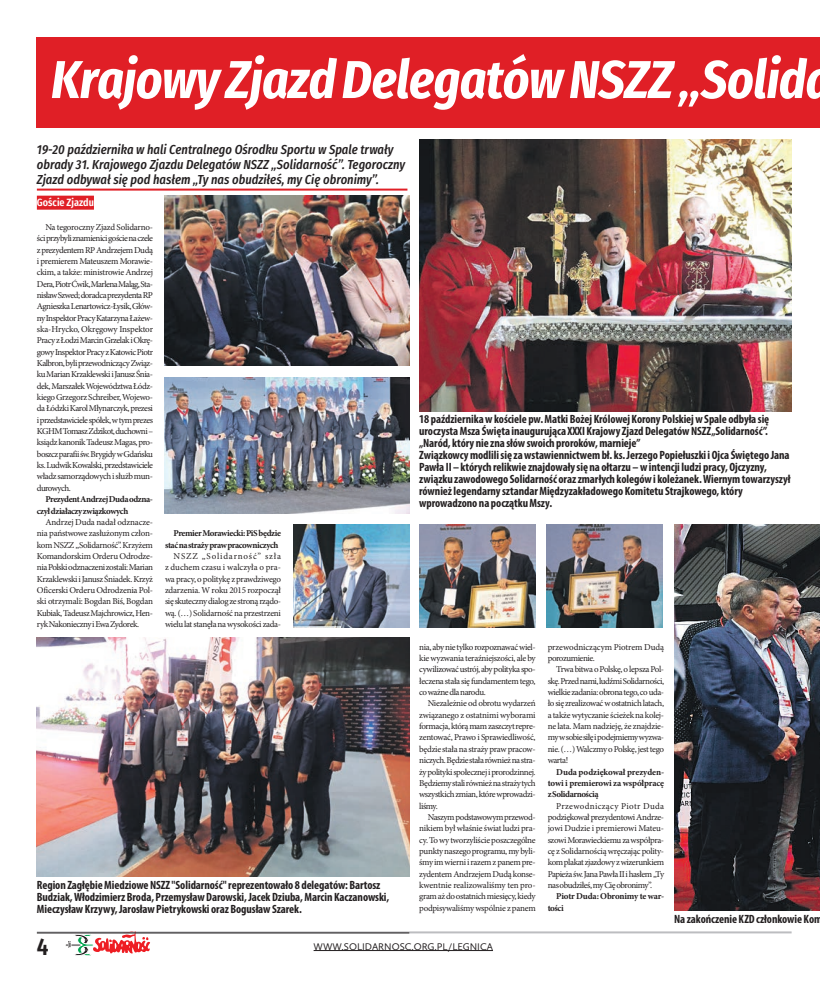
<style>
.page{position:relative;width:820px;height:993px;background:#fff}
.page>*{position:absolute;margin:0;border:0;box-sizing:border-box;transform-origin:0 0}
.Tyt_88{font:italic 700 53.2px "Fira Sans Condensed";letter-spacing:-.01em;color:#fff}
.t1{font:600 24px "Fira Sans Condensed";color:#231f20}
.Lid_14{font:italic 500 13px/15px "Fira Sans Condensed";color:#231f20}
.kal_podpis{font:700 condensed 12px/12px "Myriad Pro";letter-spacing:-.005em;color:#231f20}
.Normal_Srodtytul{font:600 10.5px "Fira Sans Condensed";color:#fff}
.t2{font:10px "Calluna Sans";color:#231f20}
.t3{font:9px/11.3px "Minion Pro";letter-spacing:-.045em;color:#231f20;text-align:justify}
.t4{font:700 9px/11.3px "Minion Pro";letter-spacing:-.045em;color:#231f20}
.t5{font:9px/11.3px "Minion Pro";letter-spacing:-.01em;color:#231f20}
.t6{font:700 9px/11.3px "Minion Pro";letter-spacing:-.025em;color:#231f20}
</style>
<div class="page">
<hr style="left:37px;top:931px;width:754px;height:2px;background:#bcbdc0">
<hr style="left:313px;top:949px;width:180px;height:1px;background:#231f20">
<svg style="left:65px;top:931px;width:85px;height:24px"></svg>
<div style="left:37px;top:37px;width:782px;height:91px;background:#e01f26"></div>
<div style="left:37px;top:195px;width:57px;height:14px;background:#e01f26"></div>
<img style="left:674px;top:524px;width:145px;height:386px">
<img style="left:37px;top:637px;width:372px;height:239px">
<img style="left:419px;top:139px;width:372px;height:272px">
<hr style="left:37px;top:188px;width:370px;height:2px;background:#e01f26">
<hr style="left:37px;top:932px;width:372px;height:1px;background:#231f20">
<img style="left:164px;top:196px;width:245px;height:169px">
<img style="left:164px;top:377px;width:246px;height:136px">
<img style="left:293px;top:524px;width:116px;height:102px">
<img style="left:419px;top:524px;width:116px;height:102px">
<img style="left:546px;top:524px;width:116px;height:102px">
<p class="Tyt_88" style="left:51px;top:42px;width:782px">Krajowy Zjazd Delegatów NSZZ „Solida</p>
<p class="Lid_14" style="left:37px;top:142px;width:369px">19-20 października w hali Centralnego Ośrodku Sportu w Spale trwały obrady 31. Krajowego Zjazdu Delegatów NSZZ „Solidarność”. Tegoroczny<br>Zjazd odbywał się pod hasłem „Ty nas obudziłeś, my Cię obronimy”.</p>
<p class="Normal_Srodtytul" style="left:37px;top:192px;width:59px">Goście Zjazdu</p>
<p class="t3" style="left:37px;top:221px;width:118px;text-indent:9px">Na tegoroczny Zjazd Solidarno&shy;ści przybyli znamienici goście na czele z prezydentem RP Andrzejem Dudą i premierem Mateuszem Morawie&shy;ckim, a także: ministrowie Andrzej Dera, Piotr Ćwik, Marlena Maląg, Sta&shy;nisław Szwed; doradca prezydenta RP Agnieszka Lenartowicz-Łysik, Głów&shy;ny Inspektor Pracy Katarzyna Łażew&shy;ska-Hrycko, Okręgowy Inspektor Pracy z Łodzi Marcin Grzelak i Okrę&shy;gowy Inspektor Pracy z Katowic Piotr Kalbron, byli przewodniczący Związ&shy;ku Marian Krzaklewski i Janusz Śnia&shy;dek, Marszałek Województwa Łódz&shy;kiego Grzegorz Schreiber, Wojewo&shy;da Łódzki Karol Młynarczyk, prezesi i przedstawiciele spółek, w tym prezes KGHM Tomasz Zdzikot, duchowni – ksiądz kanonik Tadeusz Magas, pro&shy;boszcz parafii św. Brygidy w Gdańsku ks. Ludwik Kowalski, przedstawiciele władz samorządowych i służb mun&shy;durowych.</p>
<p class="t4" style="left:37px;top:493px;width:118px;text-indent:9px">Prezydent Andrzej Duda odzna&shy;czył działaczy związkowych</p>
<p class="t3" style="left:37px;top:516px;width:118px;text-indent:9px">Andrzej Duda nadał odznacze&shy;nia państwowe zasłużonym człon&shy;kom NSZZ „Solidarność”. Krzyżem Komandorskim Orderu Odrodze&shy;nia Polski odznaczeni zostali: Marian Krzaklewski i Janusz Śniadek. Krzyż Oficerski Orderu Odrodzenia Pol&shy;ski otrzymali: Bogdan Biś, Bogdan Kubiak, Tadeusz Majchrowicz, Hen&shy;ryk Nakonieczny i Ewa Zydorek.</p>
<p class="t4" style="left:165px;top:527px;width:117px;text-indent:9px">Premier Morawiecki: PiS będzie stać na straży praw pracowniczych</p>
<p class="t3" style="left:165px;top:550px;width:117px;text-indent:9px">NSZZ „Solidarność” szła z duchem czasu i walczyła o pra&shy;wa pracy, o politykę z prawdziwego zdarzenia. W roku 2015 rozpoczął się skuteczny dialog ze stroną rządo&shy;wą. (…) Solidarność na przestrzeni wielu lat stanęła na wysokości zada-</p>
<p class="kal_podpis" style="left:37px;top:877px;width:354px">Region Zagłębie Miedziowe NSZZ "Solidarność" reprezentowało 8 delegatów: Bartosz<br>Budziak, Włodzimierz Broda, Przemysław Darowski, Jacek Dziuba, Marcin Kaczanowski,<br>Mieczysław Krzywy, Jarosław Pietrykowski oraz Bogusław Szarek.</p>
<p class="kal_podpis" style="left:419px;top:413px;width:351px">18 października w kościele pw. Matki Bożej Królowej Korony Polskiej w Spale odbyła się uroczysta Msza Święta inaugurująca XXXI Krajowy Zjazd Delegatów NSZZ „Solidarność”.</p>
<p class="kal_podpis" style="left:419px;top:437px;width:223px">„Naród, który nie zna słów swoich proroków, marnieje”</p>
<p class="kal_podpis" style="left:419px;top:449px;width:372px">Związkowcy modlili się za wstawiennictwem bł. ks. Jerzego Popiełuszki i Ojca Świętego Jana Pawła II – których relikwie znajdowały się na ołtarzu – w intencji ludzi pracy, Ojczyzny, związku zawodowego Solidarność oraz zmarłych kolegów i koleżanek. Wiernym towarzyszył również legendarny sztandar Międzyzakładowego Komitetu Strajkowego, który wprowadzono na początku Mszy.</p>
<p class="t3" style="left:419px;top:641px;width:118px">nia, aby nie tylko rozpoznawać wiel&shy;kie wyzwania teraźniejszości, ale by cywilizować ustrój, aby polityka spo&shy;łeczena stała się fundamentem tego, co ważne dla narodu.</p>
<p class="t3" style="left:419px;top:697px;width:118px;text-indent:9px">Niezależnie od obrotu wydarzeń związanego z ostatnimi wyborami formacja, którą mam zaszczyt repre&shy;zentować, Prawo i Sprawiedliwość, będzie stała na straży praw pracow&shy;niczych. Będzie stała również na stra&shy;ży polityki społecznej i prorodzinnej.<br>Będziemy stali również na straży tych wszystkich zmian, które wprowadzi&shy;liśmy.</p>
<p class="t3" style="left:419px;top:811px;width:118px;text-indent:9px">Naszym podstawowym przewod&shy;nikiem był właśnie świat ludzi pra&shy;cy. To wy tworzyliście poszczególne punkty naszego programu, my byli&shy;śmy im wierni i razem z panem pre&shy;zydentem Andrzejem Dudą konse&shy;kwentnie realizowaliśmy ten pro&shy;gram aż do ostatnich miesięcy, kiedy podpisywaliśmy wspólnie z panem</p>
<p class="t5" style="left:547px;top:641px;width:118px">przewodniczącym Piotrem Dudą porozumienie.</p>
<p class="t3" style="left:547px;top:663px;width:118px;text-indent:9px">Trwa bitwa o Polskę, o lepsza Pol&shy;skę. Przed nami, ludźmi Solidarności, wielkie zadania: obrona tego, co uda&shy;ło się zrealizować w ostatnich latach, a także wytyczanie ścieżek na kolej&shy;ne lata. Mam nadzieję, że znajdzie&shy;my w sobie siłę i podejmiemy wyzwa&shy;nie. (…) Walczmy o Polskę, jest tego warta!</p>
<p class="t4" style="left:547px;top:765px;width:118px;text-align:justify;text-indent:9px">Duda podziękował prezyden&shy;towi i premierowi za współpracę z Solidarnością</p>
<p class="t3" style="left:547px;top:799px;width:118px;text-indent:9px">Przewodniczący Piotr Duda podziękował prezydentowi Andrze&shy;jowi Dudzie i premierowi Mateu&shy;szowi Morawieckiemu za współpra&shy;cę z Solidarnością wręczając polity&shy;kom plakat zjazdowy z wizerunkiem Papieża św. Jana Pawła II i hasłem „Ty nas obudziłeś, my Cię obronimy”.</p>
<p class="t6" style="left:547px;top:890px;width:118px;text-indent:9px">Piotr Duda: Obronimy te war&shy;tości</p>
<p class="kal_podpis" style="left:674px;top:912px;width:150px">Na zakończenie KZD członkowie Kom</p>
<h2 class="t1" style="left:37px;top:924px;width:13px">4</h2>
<p class="t2" style="left:313px;top:939px;width:181px">WWW.SOLIDARNOSC.ORG.PL/LEGNICA</p>
</div>
